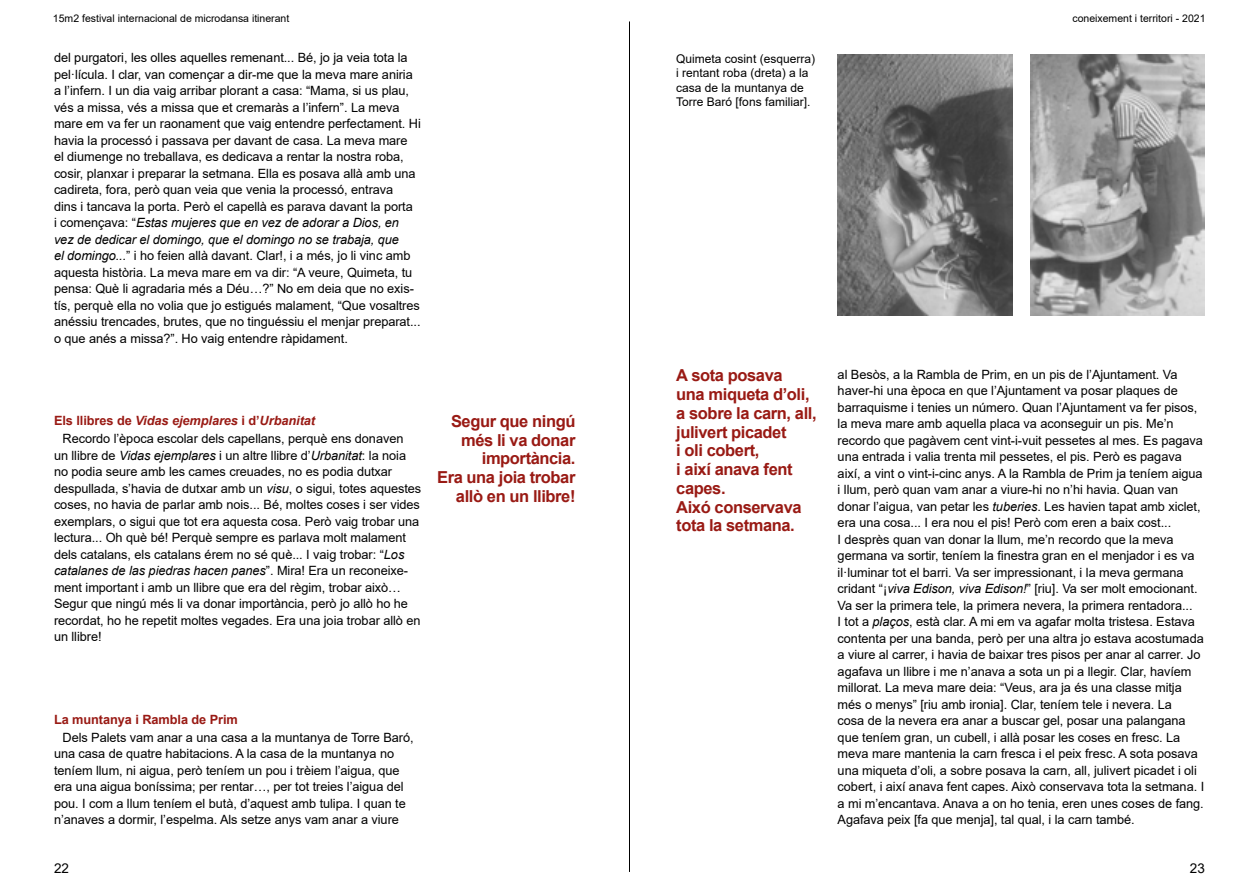
<style>
.page{position:relative;width:1259px;height:893px;background:#fff}
.page>*{position:absolute;margin:0;border:0;box-sizing:border-box;transform-origin:0 0}
.t1{font:700 16.5px/18.8px "Arial";letter-spacing:-.025em;color:#991a14}
.t2{font:13.5px "Arial";color:#000}
.t3{font:12.75px/16.5px "Arial";letter-spacing:-.005em;color:#000}
.t4{font:italic 700 12.75px "Arial";letter-spacing:-.005em;color:#991a14}
.t5{font:700 12.75px "Arial";letter-spacing:-.005em;color:#991a14}
.t6{font:12px/14.4px "Arial";color:#000}
.t7{font:10.5px "Arial";color:#000}
.s1{font-style:italic}
.s2{font-style:normal}
</style>
<div class="page">
<hr style="left:629px;top:21px;width:1px;height:851px;background:#000">
<img style="left:837px;top:54px;width:175px;height:261px">
<img style="left:1030px;top:54px;width:175px;height:261px">
<p class="t7" style="left:53px;top:11px;width:238px">15m2 festival internacional de microdansa itinerant</p>
<p class="t7" style="left:1072px;top:11px;width:135px">coneixement i territori - 2021</p>
<p class="t3" style="left:54px;top:49px;width:368px">del purgatori, les olles aquelles remenant... Bé, jo ja veia tota la pel·lícula. I clar, van començar a dir-me que la meva mare aniria a l’infern. I un dia vaig arribar plorant a casa: “Mama, si us plau, vés a missa, vés a missa que et cremaràs a l’infern”. La meva mare em va fer un raonament que vaig entendre perfectament. Hi havia la processó i passava per davant de casa. La meva mare<br>el diumenge no treballava, es dedicava a rentar la nostra roba, cosir, planxar i preparar la setmana. Ella es posava allà amb una cadireta, fora, però quan veia que venia la processó, entrava<br>dins i tancava la porta. Però el capellà es parava davant la porta<br>i començava: “<span class="s1">Estas mujeres que en vez de adorar a Dios, en vez de dedicar el domingo, que el domingo no se trabaja, que<br>el domingo...</span>” i ho feien allà davant. Clar!, i a més, jo li vinc amb aquesta història. La meva mare em va dir: “A veure, Quimeta, tu pensa: Què li agradaria més a Déu…?” No em deia que no exis&shy;tís, perquè ella no volia que jo estigués malament, “Que vosaltres anéssiu trencades, brutes, que no tinguéssiu el menjar preparat... o que anés a missa?”. Ho vaig entendre ràpidament.</p>
<p class="t4" style="left:54px;top:412px;width:263px"><span class="s2">Els llibres de</span> Vidas ejemplares <span class="s2">i d’</span>Urbanitat</p>
<p class="t3" style="left:54px;top:430px;width:369px;text-indent:9px">Recordo l’època escolar dels capellans, perquè ens donaven<br>un llibre de <span class="s1">Vidas ejemplares</span> i un altre llibre d’<span class="s1">Urbanitat</span>: la noia no podia seure amb les cames creuades, no es podia dutxar despullada, s’havia de dutxar amb un <span class="s1">visu</span>, o sigui, totes aquestes coses, no havia de parlar amb nois... Bé, moltes coses i ser vides exemplars, o sigui que tot era aquesta cosa. Però vaig trobar una lectura... Oh què bé! Perquè sempre es parlava molt malament dels catalans, els catalans érem no sé què... I vaig trobar: “<span class="s1">Los catalanes de las piedras hacen panes</span>”. Mira! Era un reconeixe&shy;ment important i amb un llibre que era del règim, trobar això… Segur que ningú més li va donar importància, però jo allò ho he recordat, ho he repetit moltes vegades. Era una joia trobar allò en un llibre!</p>
<p class="t1" style="left:451px;top:412px;width:126px;text-align:right">Segur que ningú més li va donar</p>
<p class="t1" style="left:482px;top:449px;width:95px">importància.</p>
<p class="t1" style="left:437px;top:468px;width:140px;text-align:right">Era una joia trobar allò en un llibre!</p>
<p class="t5" style="left:54px;top:710px;width:185px">La muntanya i Rambla de Prim</p>
<p class="t3" style="left:54px;top:729px;width:361px;text-indent:9px">Dels Palets vam anar a una casa a la muntanya de Torre Baró, una casa de quatre habitacions. A la casa de la muntanya no teníem llum, ni aigua, però teníem un pou i trèiem l’aigua, que era una aigua boníssima; per rentar…, per tot treies l’aigua del pou. I com a llum teníem el butà, d’aquest amb tulipa. I quan te n’anaves a dormir, l’espelma. Als setze anys vam anar a viure</p>
<p class="t6" style="left:676px;top:51px;width:140px">Quimeta cosint (esquerra) i rentant roba (dreta) a la casa de la muntanya de<br>Torre Baró [fons familiar].</p>
<p class="t1" style="left:676px;top:366px;width:108px">A sota posava</p>
<p class="t1" style="left:676px;top:385px;width:135px">una miqueta d’oli,</p>
<p class="t1" style="left:676px;top:404px;width:142px">a sobre la carn, all, julivert picadet</p>
<p class="t1" style="left:676px;top:441px;width:85px">i oli cobert,</p>
<p class="t1" style="left:676px;top:460px;width:118px">i així anava fent capes.</p>
<p class="t1" style="left:676px;top:497px;width:127px">Aixó conservava tota la setmana.</p>
<p class="t3" style="left:837px;top:366px;width:368px">al Besòs, a la Rambla de Prim, en un pis de l’Ajuntament. Va haver-hi una època en que l’Ajuntament va posar plaques de barraquisme i tenies un número. Quan l’Ajuntament va fer pisos, la meva mare amb aquella placa va aconseguir un pis. Me’n recordo que pagàvem cent vint-i-vuit pessetes al mes. Es pagava una entrada i valia trenta mil pessetes, el pis. Però es pagava així, a vint o vint-i-cinc anys. A la Rambla de Prim ja teníem aigua i llum, però quan vam anar a viure-hi no n’hi havia. Quan van donar l’aigua, van petar les <span class="s1">tuberies</span>. Les havien tapat amb xiclet, era una cosa... I era nou el pis! Però com eren a baix cost...<br>I desprès quan van donar la llum, me’n recordo que la meva germana va sortir, teníem la finestra gran en el menjador i es va il·luminar tot el barri. Va ser impressionant, i la meva germana cridant “¡<span class="s1">viva Edison, viva Edison!</span>” [riu]. Va ser molt emocionant.<br>Va ser la primera tele, la primera nevera, la primera rentadora...<br>I tot a <span class="s1">plaços</span>, està clar. A mi em va agafar molta tristesa. Estava contenta per una banda, però per una altra jo estava acostumada a viure al carrer, i havia de baixar tres pisos per anar al carrer. Jo agafava un llibre i me n’anava a sota un pi a llegir. Clar, havíem millorat. La meva mare deia: “Veus, ara ja és una classe mitja més o menys” [riu amb ironia]. Clar, teníem tele i nevera. La<br>cosa de la nevera era anar a buscar gel, posar una palangana que teníem gran, un cubell, i allà posar les coses en fresc. La meva mare mantenia la carn fresca i el peix fresc. A sota posava una miqueta d’oli, a sobre posava la carn, all, julivert picadet i oli cobert, i així anava fent capes. Això conservava tota la setmana. I a mi m’encantava. Anava a on ho tenia, eren unes coses de fang.<br>Agafava peix [fa que menja], tal qual, i la carn també.</p>
<p class="t2" style="left:54px;top:858px;width:17px">22</p>
<p class="t2" style="left:1190px;top:858px;width:17px">23</p>
</div>
